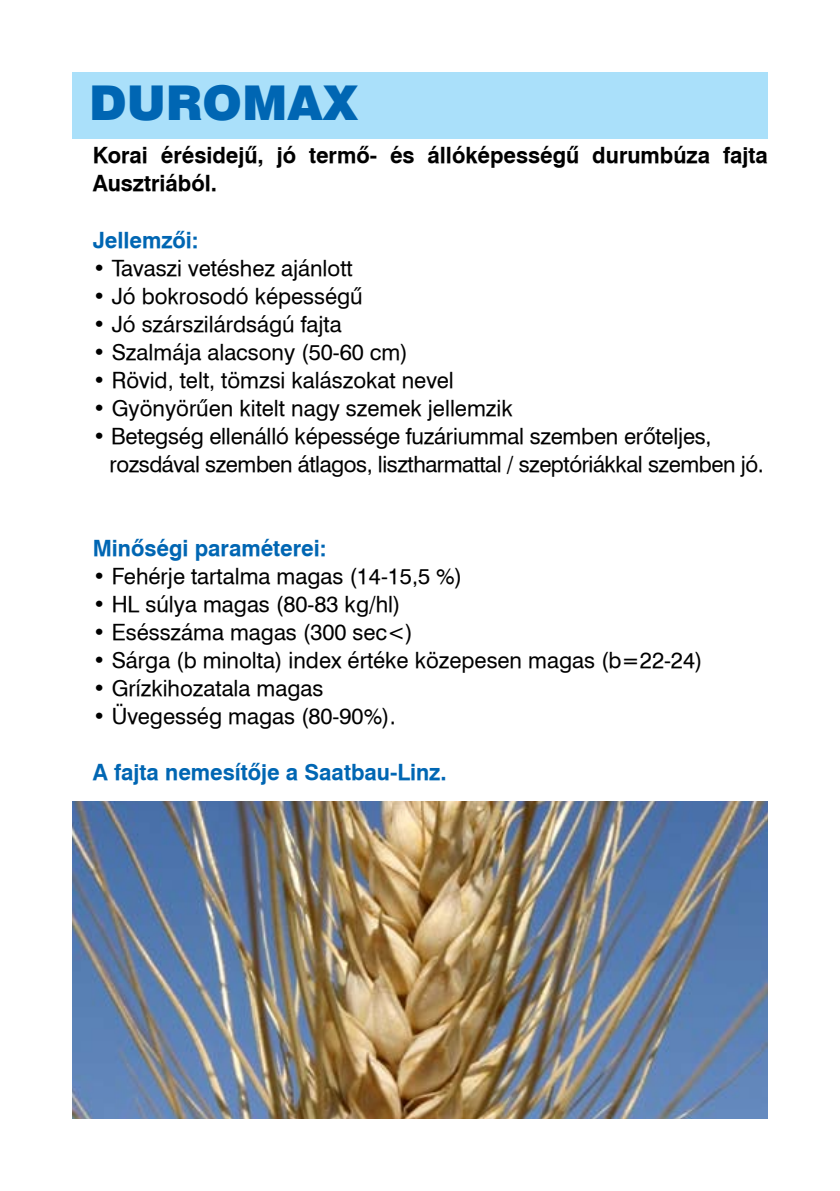
<style>
.page{position:relative;width:840px;height:1191px;background:#fff}
.page>*{position:absolute;margin:0;border:0;box-sizing:border-box;transform-origin:0 0}
.t1{font:48px "Swiss 721 Black HU Normal";color:#0066b3}
.t2{font:22px "Swiss 721 PFL";color:#000}
.t3{font:22px/28px "Swiss 721 PFL";letter-spacing:-.02em;color:#000}
.t4{font:700 22px/28px "Swiss 721 PFL";color:#000}
.t5{font:700 22px "Swiss 721 PFL";color:#0066b3}
</style>
<div class="page">
<div style="left:72px;top:72px;width:695px;height:66px;background:#aae0fa"></div>
<img style="left:72px;top:801px;width:695px;height:318px">
<h1 class="t1" style="left:89px;top:74px;width:270px">DUROMAX</h1>
<p class="t4" style="left:93px;top:141px;width:676px">Korai érésidejű, jó termő- és állóképességű durumbúza fajta<br>Ausztriából.</p>
<p class="t5" style="left:93px;top:226px;width:107px">Jellemzői:</p>
<p class="t2" style="left:93px;top:254px;width:261px">• Tavaszi vetéshez ajánlott</p>
<p class="t2" style="left:93px;top:282px;width:271px">• Jó bokrosodó képességű</p>
<p class="t2" style="left:93px;top:310px;width:250px">• Jó szárszilárdságú fajta</p>
<p class="t2" style="left:93px;top:338px;width:316px">• Szalmája alacsony (50-60 cm)</p>
<p class="t2" style="left:93px;top:366px;width:362px">• Rövid, telt, tömzsi kalászokat nevel</p>
<p class="t2" style="left:93px;top:394px;width:421px">• Gyönyörűen kitelt nagy szemek jellemzik</p>
<p class="t3" style="left:109px;top:421px;width:655px;text-indent:-17px">• Betegség ellenálló képessége fuzáriummal szemben erőteljes, rozsdával szemben átlagos, lisztharmattal / szeptóriákkal szemben jó.</p>
<p class="t5" style="left:93px;top:534px;width:235px">Minőségi paraméterei:</p>
<p class="t2" style="left:93px;top:562px;width:371px">• Fehérje tartalma magas (14-15,5 %)</p>
<p class="t2" style="left:93px;top:590px;width:309px">• HL súlya magas (80-83 kg/hl)</p>
<p class="t2" style="left:93px;top:618px;width:321px">• Esésszáma magas (300 sec&lt;)</p>
<p class="t2" style="left:93px;top:646px;width:611px">• Sárga (b minolta) index értéke közepesen magas (b=22-24)</p>
<p class="t2" style="left:93px;top:674px;width:232px">• Grízkihozatala magas</p>
<p class="t2" style="left:93px;top:702px;width:304px">• Üvegesség magas (80-90%).</p>
<p class="t5" style="left:93px;top:758px;width:355px">A fajta nemesítõje a Saatbau-Linz.</p>
</div>
